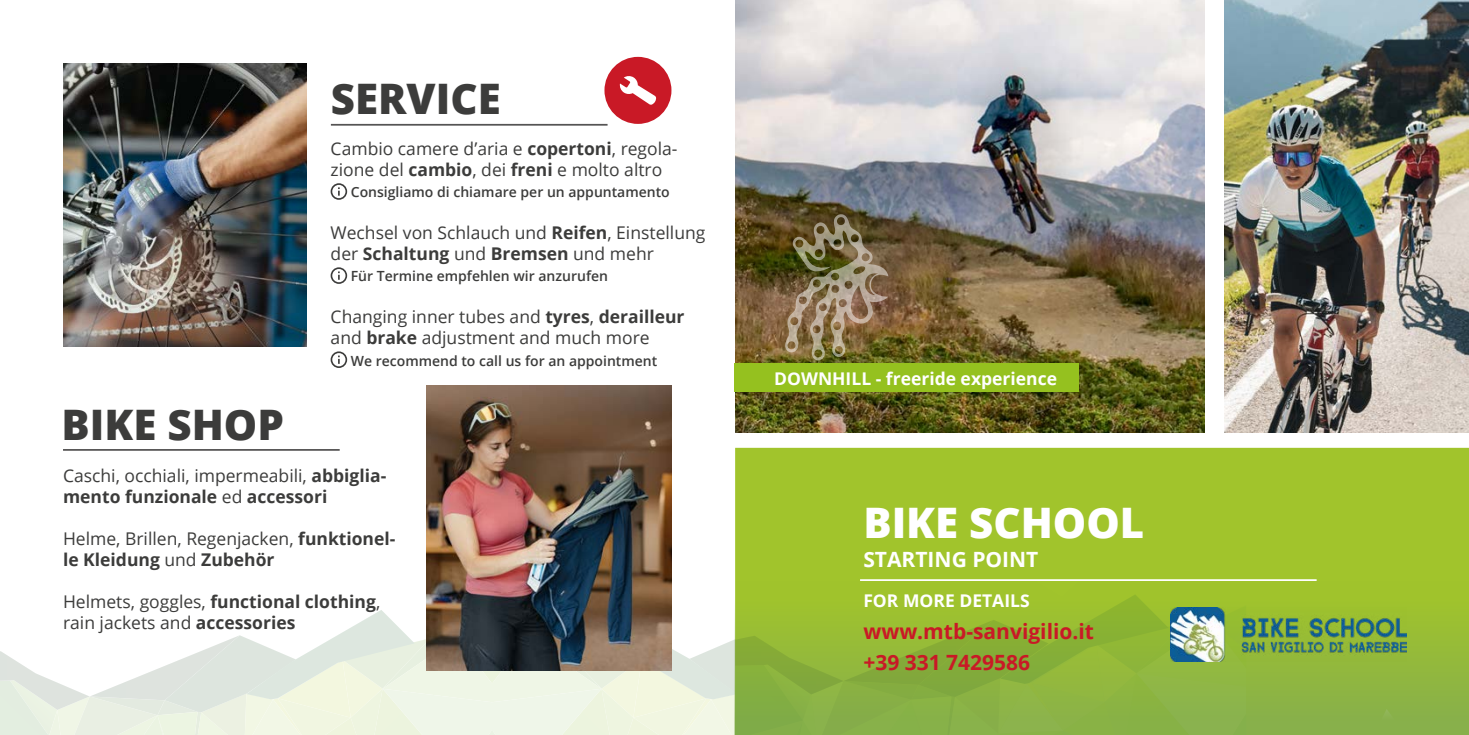
<style>
.page{position:relative;width:1469px;height:735px;background:#fff}
.page>*{position:absolute;margin:0;border:0;box-sizing:border-box;transform-origin:0 0}
.t1{font:800 42px "Open Sans";color:#3c3c3b}
.t2{font:800 42px "Open Sans";color:#fff}
.t3{font:700 21px/31.5px "Open Sans";color:#c91926}
.t4{font:700 21px "Open Sans";color:#fff}
.t5{font:17.5px/21px "Open Sans";color:#3c3c3b}
.t6{font:700 17.5px/21px "Open Sans";color:#3c3c3b}
.t7{font:700 17.5px "Open Sans";color:#fff}
.t8{font:600 14px "Open Sans";color:#3c3c3b}
.s1{font-weight:700}
.s2{font-weight:400}
</style>
<div class="page">
<img style="left:63px;top:63px;width:243px;height:283px">
<img style="left:735px;top:0;width:469px;height:432px">
<img style="left:1224px;top:0;width:244px;height:432px">
<img style="left:784px;top:214px;width:104px;height:146px">
<div style="left:734px;top:363px;width:344px;height:29px;background:#95c11f"></div>
<hr style="left:331px;top:124px;width:276px;height:2px;background:#555454">
<hr style="left:63px;top:449px;width:277px;height:1px;background:#555454">
<img style="left:426px;top:385px;width:245px;height:209px">
<svg style="left:330px;top:183px;width:17px;height:17px"></svg>
<svg style="left:330px;top:267px;width:17px;height:17px"></svg>
<svg style="left:330px;top:351px;width:17px;height:17px"></svg>
<div style="left:604px;top:57px;width:67px;height:67px;background:#c91926;border-radius:50%"></div>
<svg style="left:619px;top:76px;width:37px;height:29px"></svg>
<div style="left:735px;top:447px;width:733px;height:132px;background:#a1c42c"></div>
<svg style="left:735px;top:579px;width:733px;height:155px;background:#97bb3b"></svg>
<svg style="left:0;top:594px;width:1246px;height:140px"></svg>
<hr style="left:860px;top:579px;width:456px;height:1px;background:#fff">
<img style="left:1170px;top:607px;width:236px;height:54px">
<h1 class="t1" style="left:62px;top:392px;width:224px">BIKE SHOP</h1>
<h1 class="t1" style="left:331px;top:67px;width:171px">SERVICE</h1>
<p class="t5" style="left:330px;top:138px;width:347px">Cambio camere d’aria e <span class="s1">copertoni</span>, regola&shy;zione del <span class="s1">cambio</span>, dei <span class="s1">freni</span> e molto altro</p>
<p class="t8" style="left:351px;top:182px;width:320px">Consigliamo di chiamare per un appuntamento</p>
<p class="t5" style="left:330px;top:222px;width:376px">Wechsel von Schlauch und <span class="s1">Reifen</span>, Einstellung der <span class="s1">Schaltung</span> und <span class="s1">Bremsen</span> und mehr</p>
<p class="t8" style="left:351px;top:266px;width:259px">Für Termine empfehlen wir anzurufen</p>
<p class="t5" style="left:330px;top:306px;width:355px">Changing inner tubes and <span class="s1">tyres</span>, <span class="s1">derailleur </span>and <span class="s1">brake</span> adjustment and much more</p>
<p class="t8" style="left:351px;top:350px;width:308px">We recommend to call us for an appointment</p>
<p class="t6" style="left:63px;top:464px;width:325px"><span class="s2">Caschi, occhiali, impermeabili,</span> abbiglia&shy;mento funzionale <span class="s2">ed</span> accessori</p>
<p class="t5" style="left:63px;top:527px;width:334px">Helme, Brillen, Regenjacken, <span class="s1">funktionel&shy;le Kleidung</span> und <span class="s1">Zubehör</span></p>
<p class="t5" style="left:63px;top:590px;width:319px">Helmets, goggles, <span class="s1">functional clothing</span>, rain jackets and <span class="s1">accessories</span></p>
<p class="t7" style="left:774px;top:366px;width:284px">DOWNHILL - freeride experience</p>
<h1 class="t2" style="left:863px;top:490px;width:282px">BIKE SCHOOL</h1>
<p class="t4" style="left:863px;top:544px;width:177px">STARTING POINT</p>
<p class="t7" style="left:863px;top:588px;width:168px">FOR MORE DETAILS</p>
<p class="t3" style="left:863px;top:614px;width:232px">www.mtb-sanvigilio.it +39 331 7429586</p>
</div>
